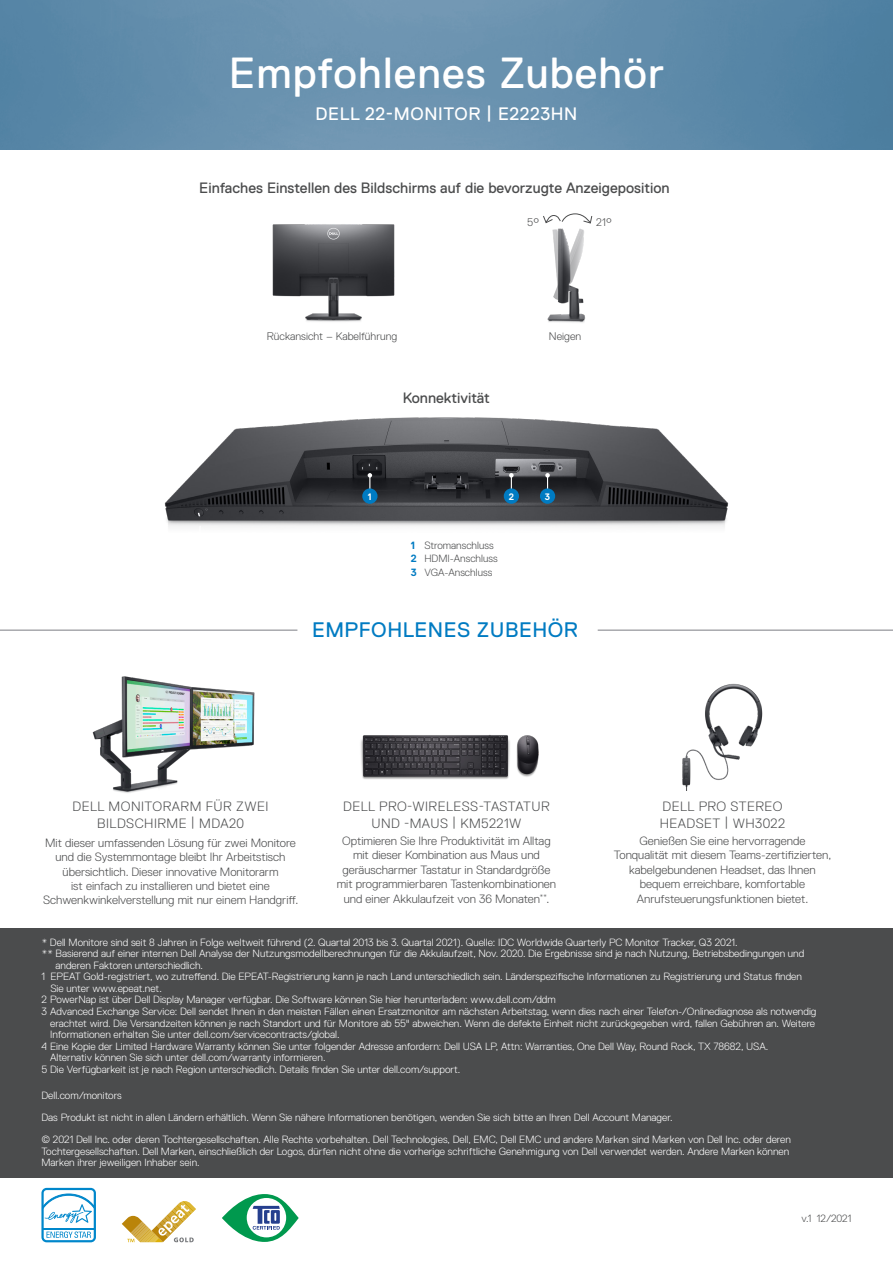
<style>
.page{position:relative;width:893px;height:1263px;background:#fff}
.page>*{position:absolute;margin:0;border:0;box-sizing:border-box;transform-origin:0 0}
.t1{font:43.5px "Dell Replica";letter-spacing:.025em;color:#fff}
.t2{font:21px "Dell Replica";letter-spacing:.025em;color:#007bc2}
.t3{font:18px "Dell Replica";letter-spacing:.035em;color:#fff}
.subheadline{font:15px "Dell Replica";color:#4b4c4d}
.t4{font:300 13.5px/16.2px "Dell Replica";letter-spacing:.035em;color:#4b4c4d;text-align:center}
.t5{font:300 12px/14.4px "Dell Replica";color:#4b4c4d;text-align:center}
.t6{font:300 10.95px "Dell Replica";color:#4b4c4d}
.Footnotes_-_white{font:300 10.5px/11.6px "Dell Replica";color:#fff}
.t7{font:300 10.5px "Dell Replica";color:#4b4c4d}
.Interior_-_body{font:700 9.3px "Dell Replica";color:#fff}
.s1{font-weight:700;color:#007bc2}
</style>
<div class="page">
<img style="left:92px;top:676px;width:163px;height:117px">
<hr style="left:0;top:629px;width:297px;height:2px;background:#a8a9ad">
<hr style="left:598px;top:629px;width:295px;height:2px;background:#a8a9ad">
<img style="left:547px;top:228px;width:39px;height:95px">
<div style="left:0;top:928px;width:893px;height:250px;background:#4b4c4d"></div>
<img style="left:0;top:0;width:893px;height:150px">
<img style="left:164px;top:417px;width:565px;height:110px">
<svg style="left:368px;top:473px;width:4px;height:15px"></svg>
<div style="left:362px;top:488px;width:15px;height:16px;background:#007bc2;border-radius:50%"></div>
<svg style="left:509px;top:473px;width:5px;height:15px"></svg>
<div style="left:504px;top:488px;width:15px;height:16px;background:#007bc2;border-radius:50%"></div>
<svg style="left:545px;top:473px;width:5px;height:15px"></svg>
<div style="left:540px;top:488px;width:15px;height:16px;background:#007bc2;border-radius:50%"></div>
<img style="left:272px;top:224px;width:123px;height:98px">
<svg style="left:543px;top:213px;width:50px;height:11px"></svg>
<img style="left:360px;top:734px;width:179px;height:45px">
<img style="left:682px;top:683px;width:81px;height:107px">
<svg style="left:41px;top:1188px;width:55px;height:54px"></svg>
<hr style="left:43px;top:1227px;width:51px;height:2px;background:#0087cb">
<svg style="left:122px;top:1201px;width:74px;height:41px"></svg>
<svg style="left:222px;top:1194px;width:77px;height:48px"></svg>
<p class="t1" style="left:229px;top:49px;width:437px">Empfohlenes Zubehör</p>
<p class="t3" style="left:316px;top:104px;width:263px">DELL 22-MONITOR | E2223HN</p>
<p class="subheadline" style="left:199px;top:179px;width:472px">Einfaches Einstellen des Bildschirms auf die bevorzugte Anzeigeposition</p>
<p class="t6" style="left:527px;top:216px;width:14px">5°</p>
<p class="t6" style="left:596px;top:216px;width:18px">21°</p>
<p class="t6" style="left:267px;top:330px;width:132px">Rückansicht – Kabelführung</p>
<p class="subheadline" style="left:403px;top:390px;width:88px">Konnektivität</p>
<p class="t6" style="left:549px;top:330px;width:34px">Neigen</p>
<p class="Interior_-_body" style="left:368px;top:491px;width:5px">1</p>
<p class="Interior_-_body" style="left:509px;top:491px;width:7px">2</p>
<p class="Interior_-_body" style="left:545px;top:491px;width:7px">3</p>
<p class="t7" style="left:411px;top:539px;width:84px"><span class="s1">1</span> Stromanschluss</p>
<p class="t7" style="left:411px;top:553px;width:88px"><span class="s1">2</span> HDMI-Anschluss</p>
<p class="t7" style="left:411px;top:566px;width:83px"><span class="s1">3</span> VGA-Anschluss</p>
<p class="t2" style="left:312px;top:618px;width:267px">EMPFOHLENES ZUBEHÖR</p>
<p class="t4" style="left:72px;top:799px;width:198px">DELL MONITORARM FÜR ZWEI<br>BILDSCHIRME | MDA20</p>
<p class="t5" style="left:43px;top:835px;width:257px">Mit dieser umfassenden Lösung für zwei Monitore und die Systemmontage bleibt Ihr Arbeitstisch übersichtlich. Dieser innovative Monitorarm<br>ist einfach zu installieren und bietet eine Schwenkwinkelverstellung mit nur einem Handgriff.</p>
<p class="t4" style="left:343px;top:799px;width:208px">DELL PRO-WIRELESS-TASTATUR<br>UND -MAUS | KM5221W</p>
<p class="t5" style="left:337px;top:834px;width:221px">Optimieren Sie Ihre Produktivität im Alltag mit dieser Kombination aus Maus und geräuscharmer Tastatur in Standardgröße mit programmierbaren Tastenkombinationen und einer Akkulaufzeit von 36 Monaten<sup>**</sup>.</p>
<p class="t4" style="left:660px;top:799px;width:127px;text-align:left">DELL PRO STEREO<br>HEADSET | WH3022</p>
<p class="t5" style="left:614px;top:834px;width:219px">Genießen Sie eine hervorragende Tonqualität mit diesem Teams-zertifizierten, kabelgebundenen Headset, das Ihnen bequem erreichbare, komfortable Anrufsteuerungsfunktionen bietet.</p>
<p class="Footnotes_-_white" style="left:41px;top:936px;width:698px">* Dell Monitore sind seit 8 Jahren in Folge weltweit führend (2. Quartal 2013 bis 3. Quartal 2021). Quelle: IDC Worldwide Quarterly PC Monitor Tracker, Q3 2021.</p>
<p class="Footnotes_-_white" style="left:56px;top:948px;width:750px;text-indent:-14px">** Basierend auf einer internen Dell Analyse der Nutzungsmodellberechnungen für die Akkulaufzeit, Nov. 2020. Die Ergebnisse sind je nach Nutzung, Betriebsbedingungen und anderen Faktoren unterschiedlich.</p>
<p class="Footnotes_-_white" style="left:50px;top:971px;width:753px;text-indent:-9px">1 EPEAT Gold-registriert, wo zutreffend. Die EPEAT-Registrierung kann je nach Land unterschiedlich sein. Länderspezifische Informationen zu Registrierung und Status finden<br>Sie unter www.epeat.net.</p>
<p class="Footnotes_-_white" style="left:41px;top:994px;width:516px">2 PowerNap ist über Dell Display Manager verfügbar. Die Software können Sie hier herunterladen: www.dell.com/ddm</p>
<p class="Footnotes_-_white" style="left:50px;top:1005px;width:768px;text-indent:-9px">3 Advanced Exchange Service: Dell sendet Ihnen in den meisten Fällen einen Ersatzmonitor am nächsten Arbeitstag, wenn dies nach einer Telefon-/Onlinediagnose als notwendig erachtet wird. Die Versandzeiten können je nach Standort und für Monitore ab 55" abweichen. Wenn die defekte Einheit nicht zurückgegeben wird, fallen Gebühren an. Weitere<br>Informationen erhalten Sie unter dell.com/servicecontracts/global.</p>
<p class="Footnotes_-_white" style="left:50px;top:1040px;width:720px;text-indent:-9px">4 Eine Kopie der Limited Hardware Warranty können Sie unter folgender Adresse anfordern: Dell USA LP, Attn: Warranties, One Dell Way, Round Rock, TX 78682, USA.<br>Alternativ können Sie sich unter dell.com/warranty informieren.</p>
<p class="Footnotes_-_white" style="left:41px;top:1063px;width:420px">5 Die Verfügbarkeit ist je nach Region unterschiedlich. Details finden Sie unter dell.com/support.</p>
<p class="Footnotes_-_white" style="left:41px;top:1090px;width:82px">Dell.com/monitors</p>
<p class="Footnotes_-_white" style="left:41px;top:1112px;width:633px">Das Produkt ist nicht in allen Ländern erhältlich. Wenn Sie nähere Informationen benötigen, wenden Sie sich bitte an Ihren Dell Account Manager.</p>
<p class="Footnotes_-_white" style="left:41px;top:1134px;width:751px">© 2021 Dell Inc. oder deren Tochtergesellschaften. Alle Rechte vorbehalten. Dell Technologies, Dell, EMC, Dell EMC und andere Marken sind Marken von Dell Inc. oder deren<br>Tochtergesellschaften. Dell Marken, einschließlich der Logos, dürfen nicht ohne die vorherige schriftliche Genehmigung von Dell verwendet werden. Andere Marken können<br>Marken ihrer jeweiligen Inhaber sein.</p>
<p class="t7" style="left:801px;top:1212px;width:52px">v.1 12/2021</p>
</div>
